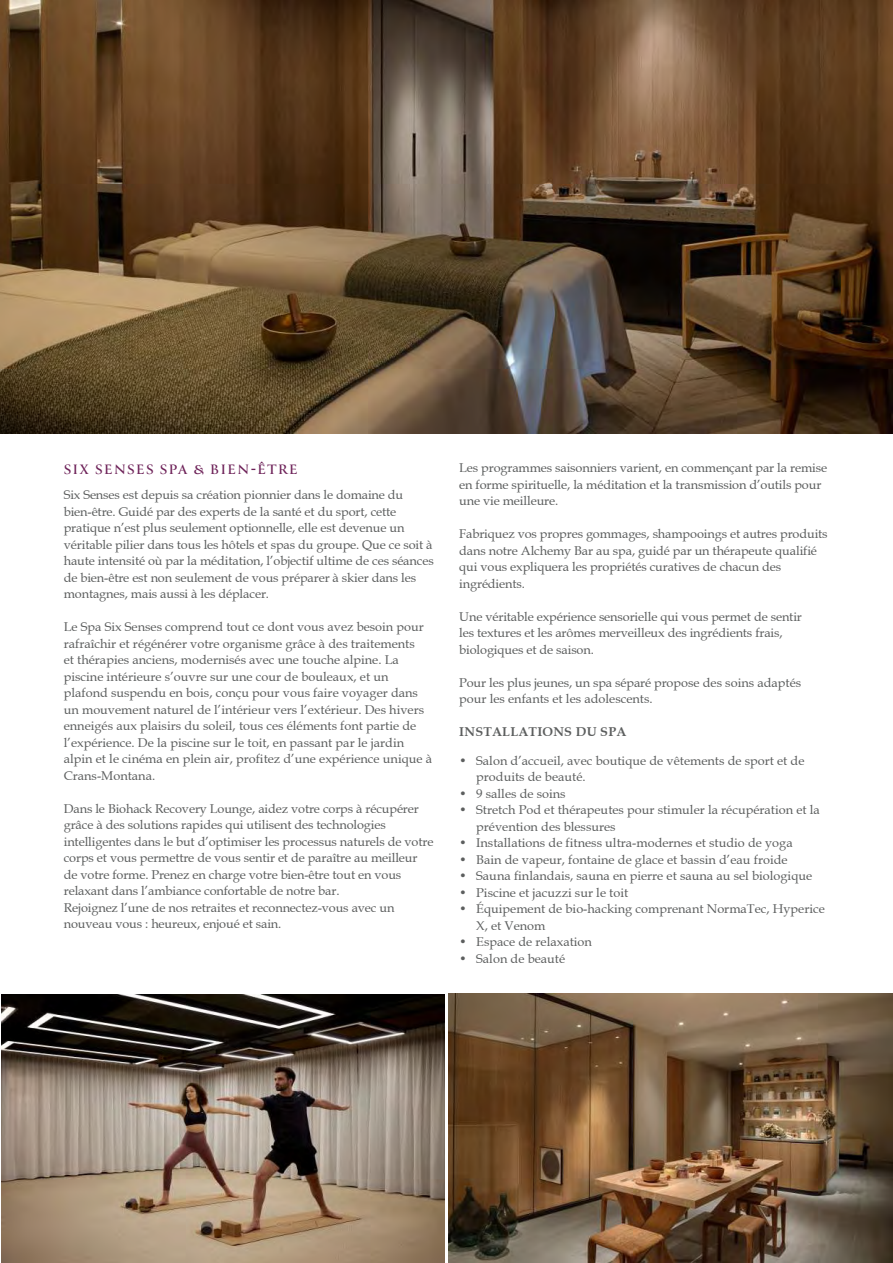
<style>
.page{position:relative;width:893px;height:1263px;background:#fff}
.page>*{position:absolute;margin:0;border:0;box-sizing:border-box;transform-origin:0 0}
.t1{font:700 15px "Canto";letter-spacing:.1em;color:#6d2158}
.t2{font:12.75px/16.5px "Book Antiqua";letter-spacing:-.01em;color:#5c5e5e}
.t3{font:700 12.75px "Book Antiqua";letter-spacing:.02em;color:#5c5e5e}
</style>
<div class="page">
<img style="left:0;top:0;width:893px;height:433px">
<img style="left:2px;top:995px;width:442px;height:268px">
<img style="left:449px;top:994px;width:444px;height:269px">
<p class="t1" style="left:64px;top:460px;width:235px">SIX SENSES SPA &amp; BIEN-ÊTRE</p>
<p class="t2" style="left:64px;top:487px;width:371px">Six Senses est depuis sa création pionnier dans le domaine du bien-être. Guidé par des experts de la santé et du sport, cette pratique n’est plus seulement optionnelle, elle est devenue un véritable pilier dans tous les hôtels et spas du groupe. Que ce soit à haute intensité où par la méditation, l’objectif ultime de ces séances de bien-être est non seulement de vous préparer à skier dans les montagnes, mais aussi à les déplacer.</p>
<p class="t2" style="left:64px;top:619px;width:370px">Le Spa Six Senses comprend tout ce dont vous avez besoin pour rafraîchir et régénérer votre organisme grâce à des traitements<br>et thérapies anciens, modernisés avec une touche alpine. La piscine intérieure s’ouvre sur une cour de bouleaux, et un plafond suspendu en bois, conçu pour vous faire voyager dans un mouvement naturel de l’intérieur vers l’extérieur. Des hivers enneigés aux plaisirs du soleil, tous ces éléments font partie de l’expérience. De la piscine sur le toit, en passant par le jardin alpin et le cinéma en plein air, profitez d’une expérience unique à Crans-Montana.</p>
<p class="t2" style="left:64px;top:800px;width:371px">Dans le Biohack Recovery Lounge, aidez votre corps à récupérer grâce à des solutions rapides qui utilisent des technologies intelligentes dans le but d’optimiser les processus naturels de votre corps et vous permettre de vous sentir et de paraître au meilleur de votre forme. Prenez en charge votre bien-être tout en vous relaxant dans l’ambiance confortable de notre bar.<br>Rejoignez l’une de nos retraites et reconnectez-vous avec un nouveau vous : heureux, enjoué et sain.</p>
<p class="t2" style="left:459px;top:459px;width:369px">Les programmes saisonniers varient, en commençant par la remise en forme spirituelle, la méditation et la transmission d’outils pour une vie meilleure.</p>
<p class="t2" style="left:459px;top:525px;width:370px">Fabriquez vos propres gommages, shampooings et autres produits dans notre Alchemy Bar au spa, guidé par un thérapeute qualifié qui vous expliquera les propriétés curatives de chacun des ingrédients.</p>
<p class="t2" style="left:459px;top:608px;width:344px">Une véritable expérience sensorielle qui vous permet de sentir les textures et les arômes merveilleux des ingrédients frais, biologiques et de saison.</p>
<p class="t2" style="left:459px;top:674px;width:343px">Pour les plus jeunes, un spa séparé propose des soins adaptés pour les enfants et les adolescents.</p>
<p class="t3" style="left:459px;top:724px;width:169px">INSTALLATIONS DU SPA</p>
<p class="t2" style="left:476px;top:752px;width:330px;text-indent:-17px">• Salon d’accueil, avec boutique de vêtements de sport et de produits de beauté.</p>
<p class="t2" style="left:459px;top:785px;width:108px">• 9 salles de soins</p>
<p class="t2" style="left:476px;top:801px;width:345px;text-indent:-17px">• Stretch Pod et thérapeutes pour stimuler la récupération et la prévention des blessures</p>
<p class="t2" style="left:459px;top:834px;width:335px">• Installations de fitness ultra-modernes et studio de yoga</p>
<p class="t2" style="left:459px;top:851px;width:330px">• Bain de vapeur, fontaine de glace et bassin d’eau froide</p>
<p class="t2" style="left:459px;top:867px;width:354px">• Sauna finlandais, sauna en pierre et sauna au sel biologique</p>
<p class="t2" style="left:459px;top:884px;width:171px">• Piscine et jacuzzi sur le toit</p>
<p class="t2" style="left:476px;top:900px;width:350px;text-indent:-17px">• Équipement de bio-hacking comprenant NormaTec, Hyperice<br>X, et Venom</p>
<p class="t2" style="left:459px;top:933px;width:134px">• Espace de relaxation</p>
<p class="t2" style="left:459px;top:950px;width:107px">• Salon de beauté</p>
</div>
